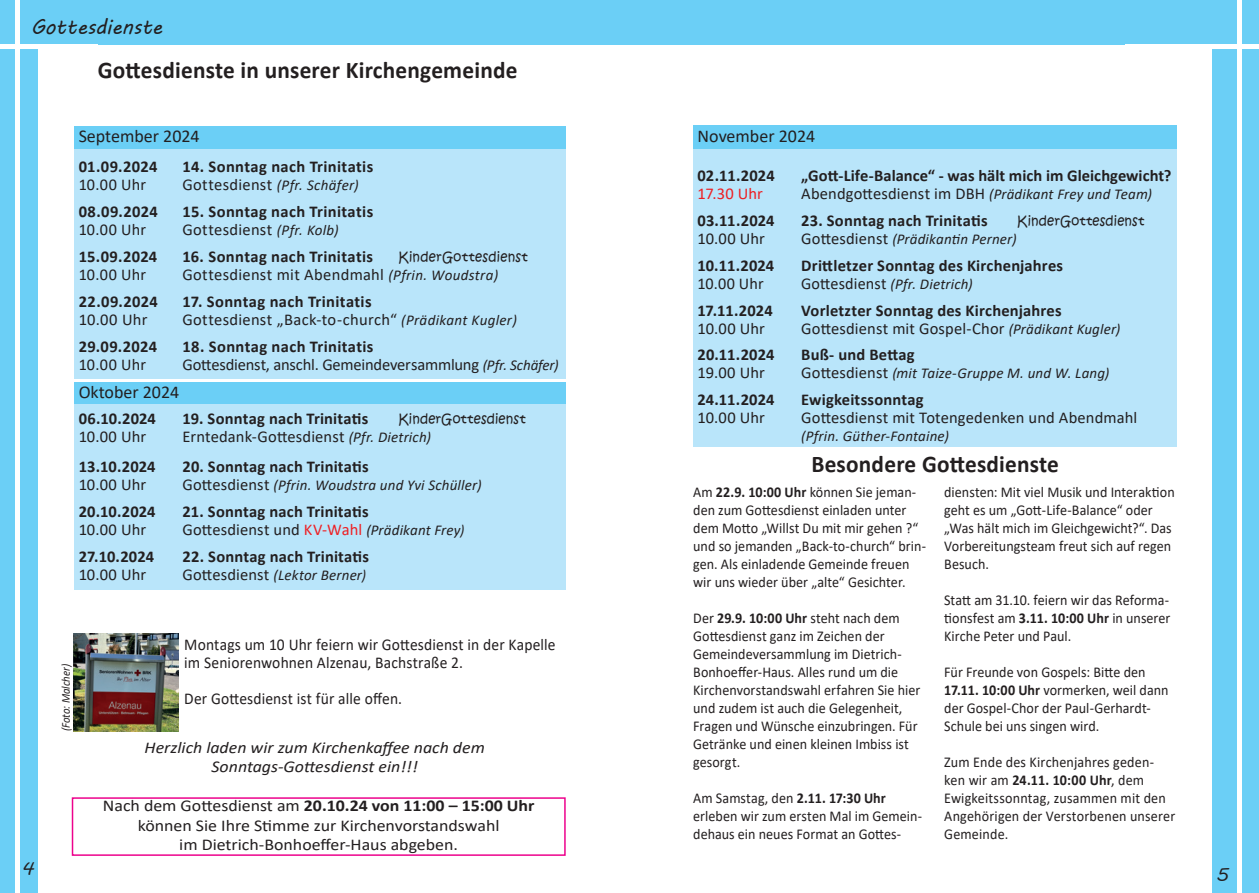
<style>
.page{position:relative;width:1259px;height:893px;background:#fff}
.page>*{position:absolute;margin:0;border:0;box-sizing:border-box;transform-origin:0 0}
.t1{font:700 24px "Calibri";letter-spacing:.01em;color:#231f20}
.t2{font:21px "MV Boli";color:#231f20}
.t3{font:18px "Calibri";color:#231f20}
.t4{font:18px "MV Boli";color:#231f20}
.t5{font:700 16.5px "Calibri";letter-spacing:.015em;color:#231f20}
.t6{font:16.5px "Calibri";letter-spacing:.005em;color:#231f20}
.t7{font:16.5px/19.5px "Calibri";letter-spacing:.005em;color:#231f20;text-align:center;scale:1.08 1}
.t8{font:16.5px/18px "Calibri";letter-spacing:.005em;color:#231f20;scale:.94 1}
.t9{font:italic 16.5px/19.5px "Calibri";color:#231f20;text-align:center;scale:1.08 1}
.t10{font:16.5px "Calibri";letter-spacing:-.015em;color:#231f20}
.t11{font:16.5px "Calibri";letter-spacing:.005em;color:#ee1f23}
.t12{font:15px/18px "Calibri";letter-spacing:.005em;color:#231f20;scale:.94 1}
.t13{font:italic 15px "Calibri";letter-spacing:.01em;color:#231f20}
.t14{font:13.5px "Kristen ITC";letter-spacing:.01em;color:#231f20;scale:.94 1}
.t15{font:italic 12px "Calibri";color:#231f20;scale:.9 1}
.s1{font-style:italic;font-size:15px}
.s2{font-style:normal;font-size:16.5px}
.s3{color:#ee1f23}
.s4{font-weight:700}
</style>
<div class="page">
<div style="left:0;top:0;width:1259px;height:45px;background:#6bcff6"></div>
<div style="left:0;top:0;width:37px;height:893px;background:#6bcff6"></div>
<hr style="left:15px;top:0;width:4px;height:893px;background:#fff">
<hr style="left:0;top:45px;width:98px;height:4px;background:#fff">
<div style="left:1212px;top:0;width:47px;height:893px;background:#6bcff6"></div>
<hr style="left:1125px;top:45px;width:134px;height:4px;background:#fff">
<hr style="left:1237px;top:0;width:4px;height:893px;background:#fff">
<div style="left:74px;top:139px;width:492px;height:239px;background:#b9e5fa"></div>
<div style="left:74px;top:126px;width:492px;height:22px;background:#6bcff6"></div>
<div style="left:693px;top:126px;width:484px;height:23px;background:#6bcff6"></div>
<div style="left:693px;top:149px;width:484px;height:297px;background:#b9e5fa"></div>
<div style="left:74px;top:382px;width:492px;height:208px;background:#b9e5fa"></div>
<div style="left:74px;top:382px;width:492px;height:22px;background:#6bcff6"></div>
<img style="left:74px;top:633px;width:105px;height:98px">
<div style="left:72px;top:797px;width:494px;height:59px;border:2px solid #ed028c"></div>
<h2 class="t2" style="left:31px;top:13px;width:133px">Gottesdienste</h2>
<h1 class="t1" style="left:98px;top:53px;width:421px">Gottesdienste in unserer Kirchengemeinde</h1>
<p class="t4" style="left:22px;top:856px;width:14px">4</p>
<p class="t3" style="left:79px;top:123px;width:123px">September 2024</p>
<p class="t3" style="left:697px;top:123px;width:119px">November 2024</p>
<p class="t5" style="left:697px;top:164px;width:79px">02.11.2024</p>
<p class="t5" style="left:801px;top:164px;width:371px">„Gott-Life-Balance“ - was hält mich im Gleichgewicht?</p>
<p class="t11" style="left:697px;top:182px;width:67px">17.30 Uhr</p>
<p class="t6" style="left:801px;top:182px;width:352px">Abendgottesdienst im DBH <span class="s1">(Prädikant Frey und Team)</span></p>
<p class="t5" style="left:697px;top:209px;width:79px">03.11.2024</p>
<p class="t5" style="left:801px;top:209px;width:188px">23. Sonntag nach Trinitatis</p>
<p class="t14" style="left:1017px;top:212px;width:137px">KinderGottesdienst</p>
<p class="t6" style="left:697px;top:227px;width:69px">10.00 Uhr</p>
<p class="t13" style="left:801px;top:229px;width:217px"><span class="s2">Gottesdienst</span> (Prädikantin Perner)</p>
<p class="t5" style="left:697px;top:254px;width:78px">10.11.2024</p>
<p class="t5" style="left:801px;top:254px;width:263px">Drittletzer Sonntag des Kirchenjahres</p>
<p class="t6" style="left:697px;top:272px;width:68px">10.00 Uhr</p>
<p class="t13" style="left:801px;top:274px;width:173px"><span class="s2">Gottesdienst</span> (Pfr. Dietrich)</p>
<p class="t5" style="left:697px;top:299px;width:77px">17.11.2024</p>
<p class="t5" style="left:801px;top:299px;width:262px">Vorletzter Sonntag des Kirchenjahres</p>
<p class="t6" style="left:697px;top:317px;width:69px">10.00 Uhr</p>
<p class="t6" style="left:801px;top:317px;width:321px">Gottesdienst mit Gospel-Chor <span class="s1">(Prädikant Kugler)</span></p>
<p class="t5" style="left:697px;top:343px;width:79px">20.11.2024</p>
<p class="t5" style="left:801px;top:343px;width:115px">Buß- und Bettag</p>
<p class="t6" style="left:697px;top:361px;width:69px">19.00 Uhr</p>
<p class="t13" style="left:801px;top:362px;width:310px"><span class="s2">Gottesdienst</span> (mit Taize-Gruppe M. und W. Lang)</p>
<p class="t5" style="left:697px;top:388px;width:79px">24.11.2024</p>
<p class="t5" style="left:801px;top:388px;width:124px">Ewigkeitssonntag</p>
<p class="t6" style="left:697px;top:406px;width:69px">10.00 Uhr</p>
<p class="t6" style="left:801px;top:406px;width:337px">Gottesdienst mit Totengedenken und Abendmahl</p>
<p class="t13" style="left:801px;top:425px;width:149px">(Pfrin. Güther-Fontaine)</p>
<p class="t5" style="left:79px;top:154px;width:80px">01.09.2024</p>
<p class="t5" style="left:182px;top:154px;width:192px">14. Sonntag nach Trinitatis</p>
<p class="t6" style="left:79px;top:173px;width:69px">10.00 Uhr</p>
<p class="t13" style="left:182px;top:174px;width:178px"><span class="s2">Gottesdienst</span> (Pfr. Schäfer)</p>
<p class="t5" style="left:79px;top:199px;width:81px">08.09.2024</p>
<p class="t5" style="left:182px;top:199px;width:192px">15. Sonntag nach Trinitatis</p>
<p class="t6" style="left:79px;top:218px;width:69px">10.00 Uhr</p>
<p class="t6" style="left:182px;top:218px;width:158px">Gottesdienst <span class="s1">(Pfr. Kolb)</span></p>
<p class="t5" style="left:79px;top:244px;width:80px">15.09.2024</p>
<p class="t5" style="left:182px;top:244px;width:192px">16. Sonntag nach Trinitatis</p>
<p class="t14" style="left:398px;top:248px;width:139px">KinderGottesdienst</p>
<p class="t6" style="left:79px;top:263px;width:69px">10.00 Uhr</p>
<p class="t6" style="left:182px;top:263px;width:317px">Gottesdienst mit Abendmahl <span class="s1">(Pfrin. Woudstra)</span></p>
<p class="t5" style="left:79px;top:289px;width:81px">22.09.2024</p>
<p class="t5" style="left:182px;top:289px;width:191px">17. Sonntag nach Trinitatis</p>
<p class="t6" style="left:79px;top:308px;width:70px">10.00 Uhr</p>
<p class="t6" style="left:182px;top:308px;width:336px">Gottesdienst „Back-to-church“ <span class="s1">(Prädikant Kugler)</span></p>
<p class="t5" style="left:79px;top:334px;width:80px">29.09.2024</p>
<p class="t5" style="left:182px;top:334px;width:193px">18. Sonntag nach Trinitatis</p>
<p class="t6" style="left:79px;top:353px;width:69px">10.00 Uhr</p>
<p class="t10" style="left:182px;top:353px;width:378px">Gottesdienst, anschl. Gemeindeversammlung <span class="s1">(Pfr. Schäfer)</span></p>
<p class="t3" style="left:79px;top:380px;width:102px">Oktober 2024</p>
<p class="t5" style="left:79px;top:407px;width:79px">06.10.2024</p>
<p class="t5" style="left:182px;top:407px;width:187px">19. Sonntag nach Trinitatis</p>
<p class="t14" style="left:398px;top:410px;width:137px">KinderGottesdienst</p>
<p class="t6" style="left:79px;top:425px;width:69px">10.00 Uhr</p>
<p class="t6" style="left:182px;top:425px;width:250px">Erntedank-Gottesdienst <span class="s1">(Pfr. Dietrich)</span></p>
<p class="t5" style="left:79px;top:455px;width:78px">13.10.2024</p>
<p class="t5" style="left:182px;top:455px;width:188px">20. Sonntag nach Trinitatis</p>
<p class="t6" style="left:79px;top:473px;width:69px">10.00 Uhr</p>
<p class="t13" style="left:182px;top:475px;width:300px"><span class="s2">Gottesdienst</span> (Pfrin. Woudstra und Yvi Schüller)</p>
<p class="t5" style="left:79px;top:500px;width:78px">20.10.2024</p>
<p class="t5" style="left:182px;top:500px;width:188px">21. Sonntag nach Trinitatis</p>
<p class="t6" style="left:79px;top:518px;width:69px">10.00 Uhr</p>
<p class="t6" style="left:182px;top:518px;width:283px">Gottesdienst und <span class="s3">KV-Wahl</span> <span class="s1">(Prädikant Frey)</span></p>
<p class="t5" style="left:79px;top:545px;width:77px">27.10.2024</p>
<p class="t5" style="left:182px;top:545px;width:188px">22. Sonntag nach Trinitatis</p>
<p class="t6" style="left:79px;top:563px;width:69px">10.00 Uhr</p>
<p class="t13" style="left:182px;top:565px;width:185px"><span class="s2">Gottesdienst</span> (Lektor Berner)</p>
<h1 class="t1" style="left:811px;top:447px;width:249px">Besondere Gottesdienste</h1>
<p class="t12" style="left:944px;top:483px;width:247px">diensten: Mit viel Musik und Interaktion geht es um „Gott-Life-Balance“ oder „Was hält mich im Gleichgewicht?“. Das Vorbereitungsteam freut sich auf regen Besuch.</p>
<p class="t12" style="left:944px;top:591px;width:242px;text-align:justify">Statt am 31.10. feiern wir das Reforma&shy;tionsfest am <span class="s4">3.11. 10:00 Uhr</span> in unserer Kirche Peter und Paul.</p>
<p class="t12" style="left:944px;top:663px;width:240px">Für Freunde von Gospels: Bitte den <span class="s4">17.11. 10:00 Uhr</span> vormerken, weil dann der Gospel-Chor der Paul-Gerhardt-Schule bei uns singen wird.</p>
<p class="t12" style="left:944px;top:753px;width:247px">Zum Ende des Kirchenjahres geden&shy;ken wir am <span class="s4">24.11. 10:00 Uhr</span>, dem<br>Ewigkeitssonntag, zusammen mit den<br>Angehörigen der Verstorbenen unserer<br>Gemeinde.</p>
<p class="t12" style="left:693px;top:483px;width:249px">Am <span class="s4">22.9. 10:00 Uhr</span> können Sie jeman&shy;den zum Gottesdienst einladen unter dem Motto „Willst Du mit mir gehen ?“ und so jemanden „Back-to-church“ brin&shy;gen. Als einladende Gemeinde freuen wir uns wieder über „alte“ Gesichter.</p>
<p class="t12" style="left:693px;top:609px;width:243px">Der <span class="s4">29.9. 10:00 Uhr</span> steht nach dem Gottesdienst ganz im Zeichen der Gemeindeversammlung im Dietrich-Bonhoeffer-Haus. Alles rund um die Kirchenvorstandswahl erfahren Sie hier und zudem ist auch die Gelegenheit, Fragen und Wünsche einzubringen. Für Getränke und einen kleinen Imbiss ist gesorgt.</p>
<p class="t12" style="left:693px;top:789px;width:245px">Am Samstag, den <span class="s4">2.11. 17:30 Uhr </span>erleben wir zum ersten Mal im Gemein&shy;dehaus ein neues Format an Gottes-</p>
<p class="t8" style="left:184px;top:635px;width:396px">Montags um 10 Uhr feiern wir Gottesdienst in der Kapelle im Seniorenwohnen Alzenau, Bachstraße 2.</p>
<p class="t8" style="left:184px;top:689px;width:233px">Der Gottesdienst ist für alle offen.</p>
<p class="t15" style="left:58px;top:731px;width:77px;rotate:-90deg">(Foto: Malcher)</p>
<p class="t9" style="left:145px;top:737px;width:316px">Herzlich laden wir zum Kirchenkaffee nach dem<br>Sonntags-Gottesdienst ein!!!</p>
<p class="t7" style="left:103px;top:795px;width:401px">Nach dem Gottesdienst am <span class="s4">20.10.24 von 11:00 – 15:00 Uhr </span>können Sie Ihre Stimme zur Kirchenvorstandswahl<br>im Dietrich-Bonhoeffer-Haus abgeben.</p>
<p class="t4" style="left:1216px;top:863px;width:14px">5</p>
</div>
